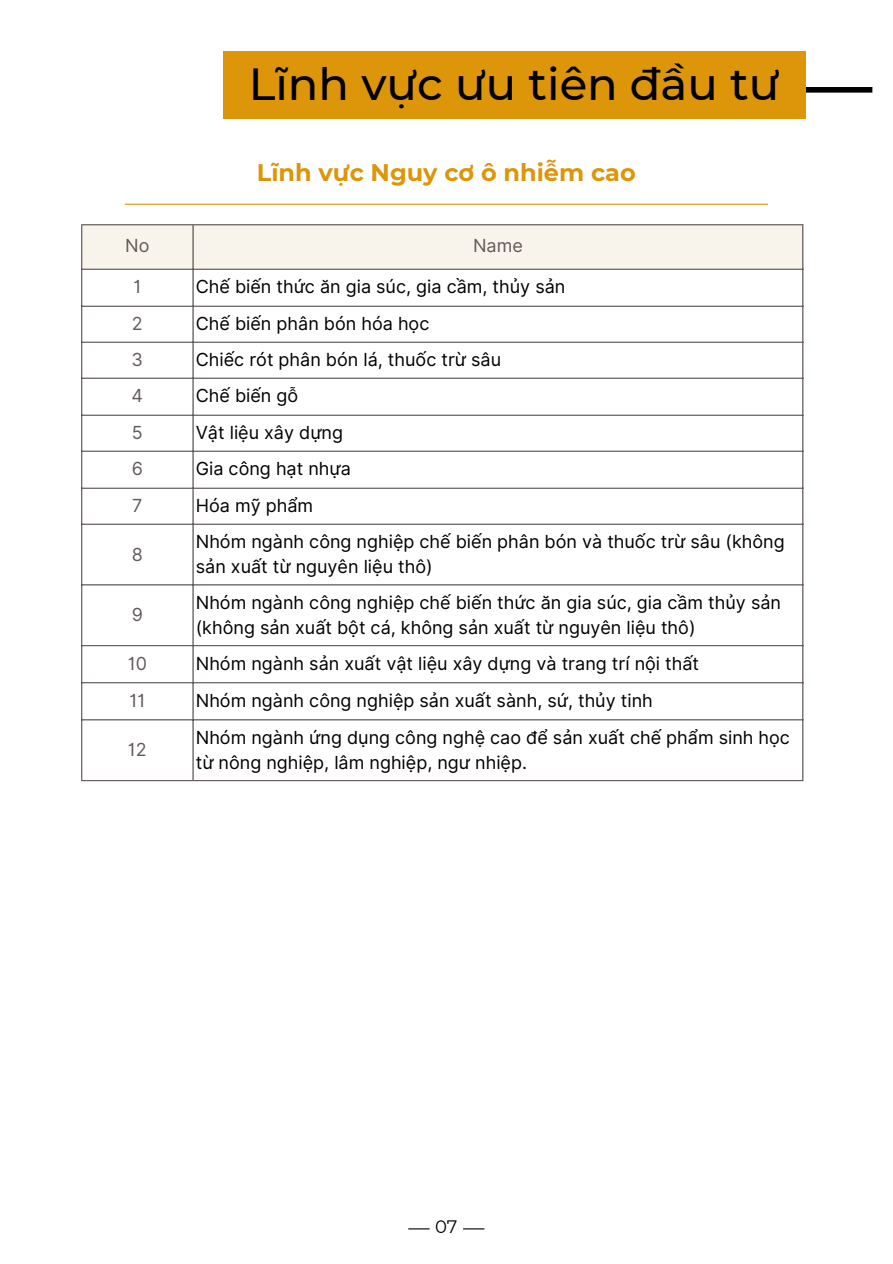
<style>
.page{position:relative;width:893px;height:1264px;background:#fff}
.page>*{position:absolute;margin:0;border:0;box-sizing:border-box;transform-origin:0 0}
.t1{font:500 45px "Montserrat";color:#010101}
.t2{font:700 24px "Montserrat";color:#dd9509}
.t3{font:18px/24.8px "Inter";color:#000}
.t4{font:18px "Inter";color:#625a5a}
.t5{font:18px "Montserrat";color:#010101}
</style>
<div class="page">
<div style="left:799px;top:87px;width:73px;height:6px;background:#000"></div>
<div style="left:223px;top:51px;width:582px;height:68px;background:#dd9509"></div>
<svg style="left:408px;top:1228px;width:21px;height:1px"></svg>
<svg style="left:463px;top:1228px;width:21px;height:1px"></svg>
<hr style="left:125px;top:204px;width:642px;height:1px;background:#dd9509">
<div style="left:82px;top:225px;width:720px;height:44px;background:#f8f4eb"></div>
<svg style="left:82px;top:270px;width:720px;height:510px"></svg>
<hr style="left:81px;top:225px;width:1px;height:555px;background:#625a5a">
<hr style="left:192px;top:225px;width:1px;height:555px;background:#625a5a">
<hr style="left:802px;top:225px;width:1px;height:555px;background:#625a5a">
<hr style="left:81px;top:224px;width:722px;height:1px;background:#625a5a">
<hr style="left:81px;top:269px;width:722px;height:1px;background:#625a5a">
<hr style="left:81px;top:306px;width:722px;height:1px;background:#625a5a">
<hr style="left:81px;top:341px;width:722px;height:2px;background:#625a5a">
<hr style="left:81px;top:377px;width:722px;height:2px;background:#625a5a">
<hr style="left:81px;top:414px;width:722px;height:2px;background:#625a5a">
<hr style="left:81px;top:450px;width:722px;height:2px;background:#625a5a">
<hr style="left:81px;top:487px;width:722px;height:2px;background:#625a5a">
<hr style="left:81px;top:523px;width:722px;height:2px;background:#625a5a">
<hr style="left:81px;top:584px;width:722px;height:1px;background:#625a5a">
<hr style="left:81px;top:645px;width:722px;height:1px;background:#625a5a">
<hr style="left:81px;top:682px;width:722px;height:1px;background:#625a5a">
<hr style="left:81px;top:719px;width:722px;height:1px;background:#625a5a">
<hr style="left:81px;top:780px;width:722px;height:1px;background:#625a5a">
<p class="t1" style="left:249px;top:56px;width:532px">Lĩnh vực ưu tiên đầu tư</p>
<p class="t2" style="left:257px;top:158px;width:380px">Lĩnh vực Nguy cơ ô nhiễm cao</p>
<p class="t4" style="left:125px;top:235px;width:26px">No</p>
<p class="t4" style="left:473px;top:235px;width:51px">Name</p>
<p class="t4" style="left:133px;top:276px;width:9px">1</p>
<p class="t3" style="left:196px;top:274px;width:371px">Chế biến thức ăn gia súc, gia cầm, thủy sản</p>
<p class="t4" style="left:132px;top:313px;width:12px">2</p>
<p class="t3" style="left:196px;top:311px;width:235px">Chế biến phân bón hóa học</p>
<p class="t4" style="left:132px;top:349px;width:13px">3</p>
<p class="t3" style="left:196px;top:347px;width:307px">Chiếc rót phân bón lá, thuốc trừ sâu</p>
<p class="t4" style="left:132px;top:385px;width:13px">4</p>
<p class="t3" style="left:196px;top:383px;width:104px">Chế biến gỗ</p>
<p class="t4" style="left:132px;top:422px;width:12px">5</p>
<p class="t3" style="left:196px;top:420px;width:149px">Vật liệu xây dựng</p>
<p class="t4" style="left:132px;top:458px;width:13px">6</p>
<p class="t3" style="left:196px;top:456px;width:156px">Gia công hạt nhựa</p>
<p class="t4" style="left:132px;top:495px;width:12px">7</p>
<p class="t3" style="left:196px;top:493px;width:119px">Hóa mỹ phẩm</p>
<p class="t4" style="left:132px;top:543px;width:13px">8</p>
<p class="t3" style="left:196px;top:529px;width:590px">Nhóm ngành công nghiệp chế biến phân bón và thuốc trừ sâu (không sản xuất từ nguyên liệu thô)</p>
<p class="t4" style="left:132px;top:604px;width:13px">9</p>
<p class="t3" style="left:196px;top:590px;width:586px">Nhóm ngành công nghiệp chế biến thức ăn gia súc, gia cầm thủy sản (không sản xuất bột cá, không sản xuất từ nguyên liệu thô)</p>
<p class="t4" style="left:128px;top:652px;width:21px">10</p>
<p class="t3" style="left:196px;top:651px;width:505px">Nhóm ngành sản xuất vật liệu xây dựng và trang trí nội thất</p>
<p class="t4" style="left:129px;top:689px;width:17px">11</p>
<p class="t3" style="left:196px;top:688px;width:458px">Nhóm ngành công nghiệp sản xuất sành, sứ, thủy tinh</p>
<p class="t4" style="left:128px;top:739px;width:20px">12</p>
<p class="t3" style="left:196px;top:725px;width:595px">Nhóm ngành ứng dụng công nghệ cao để sản xuất chế phẩm sinh học từ nông nghiệp, lâm nghiệp, ngư nhiệp.</p>
<p class="t5" style="left:435px;top:1215px;width:24px">07</p>
</div>
